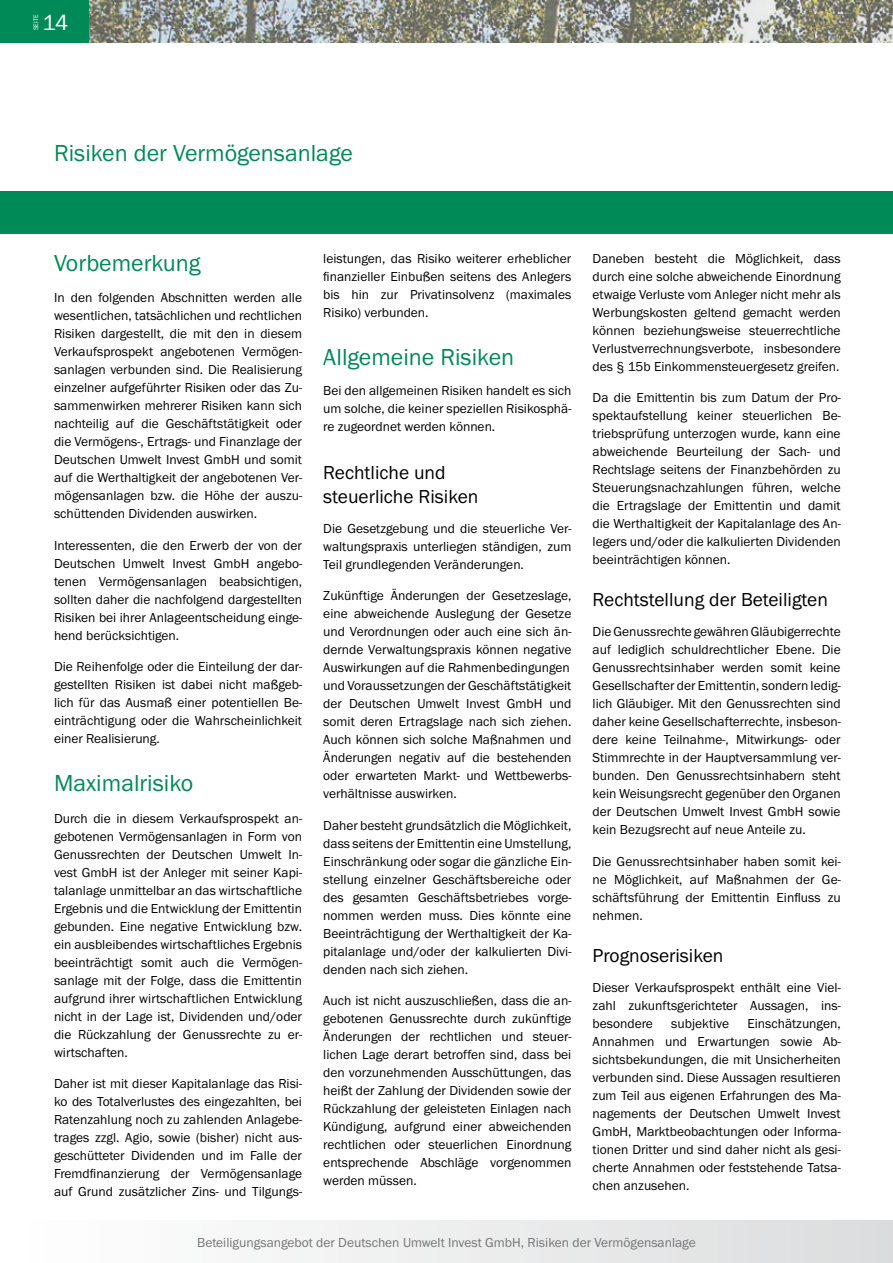
<style>
.page{position:relative;width:893px;height:1263px;background:#fff}
.page>*{position:absolute;margin:0;border:0;box-sizing:border-box;transform-origin:0 0}
.t1{font:24px "Franklin Gothic Itc T";color:#008a57}
.t2{font:22.5px "Franklin Gothic Itc T";color:#fff}
.t3{font:19.5px/24px "Franklin Gothic Itc T";color:#000}
.t4{font:13.5px/18px "Franklin Gothic Itc T";color:#000;text-align:justify}
.t5{font:13.5px "Franklin Gothic Itc T";color:#757477}
.t6{font:6.75px "Franklin Gothic Itc T";color:#fff}
</style>
<div class="page">
<img style="left:89px;top:0;width:804px;height:43px">
<div style="left:0;top:0;width:89px;height:43px;background:#008a57"></div>
<div style="left:0;top:1221px;width:893px;height:42px;background:linear-gradient(to right,#fff,#dbdcdd)"></div>
<div style="left:0;top:191px;width:893px;height:43px;background:#008a57"></div>
<p class="t6" style="left:32px;top:30px;width:18px;rotate:-90deg">SEITE</p>
<h2 class="t2" style="left:43px;top:9px;width:26px">14</h2>
<h1 class="t1" style="left:54px;top:139px;width:300px">Risiken der Vermögensanlage</h1>
<h1 class="t1" style="left:54px;top:249px;width:148px">Vorbemerkung</h1>
<p class="t4" style="left:54px;top:289px;width:250px">In den folgenden Abschnitten werden alle wesentlichen, tatsächlichen und rechtlichen Risiken dargestellt, die mit den in diesem Verkaufsprospekt angebotenen Vermögen&shy;sanlagen verbunden sind. Die Realisierung einzelner aufgeführter Risiken oder das Zu&shy;sammenwirken mehrerer Risiken kann sich nachteilig auf die Geschäftstätigkeit oder die Vermögens-, Ertrags- und Finanzlage der Deutschen Umwelt Invest GmbH und somit auf die Werthaltigkeit der angebotenen Ver&shy;mögensanlagen bzw. die Höhe der auszu&shy;schüttenden Dividenden auswirken.</p>
<p class="t4" style="left:54px;top:536px;width:250px">Interessenten, die den Erwerb der von der Deutschen Umwelt Invest GmbH angebo&shy;tenen Vermögensanlagen beabsichtigen, sollten daher die nachfolgend dargestellten Risiken bei ihrer Anlageentscheidung einge&shy;hend berücksichtigen.</p>
<p class="t4" style="left:54px;top:658px;width:250px">Die Reihenfolge oder die Einteilung der dar&shy;gestellten Risiken ist dabei nicht maßgeb&shy;lich für das Ausmaß einer potentiellen Be&shy;einträchtigung oder die Wahrscheinlichkeit einer Realisierung.</p>
<h1 class="t1" style="left:54px;top:769px;width:141px">Maximalrisiko</h1>
<p class="t4" style="left:54px;top:809px;width:250px">Durch die in diesem Verkaufsprospekt an&shy;gebotenen Vermögensanlagen in Form von Genussrechten der Deutschen Umwelt In&shy;vest GmbH ist der Anleger mit seiner Kapi&shy;talanlage unmittelbar an das wirtschaftliche Ergebnis und die Entwicklung der Emittentin gebunden. Eine negative Entwicklung bzw. ein ausbleibendes wirtschaftliches Ergebnis beeinträchtigt somit auch die Vermögen&shy;sanlage mit der Folge, dass die Emittentin aufgrund ihrer wirtschaftlichen Entwicklung nicht in der Lage ist, Dividenden und/oder die Rückzahlung der Genussrechte zu er&shy;wirtschaften.</p>
<p class="t4" style="left:54px;top:1075px;width:250px">Daher ist mit dieser Kapitalanlage das Risi&shy;ko des Totalverlustes des eingezahlten, bei Ratenzahlung noch zu zahlenden Anlagebe&shy;trages zzgl. Agio, sowie (bisher) nicht aus&shy;geschütteter Dividenden und im Falle der Fremdfinanzierung der Vermögensanlage auf Grund zusätzlicher Zins- und Tilgungs-</p>
<p class="t4" style="left:323px;top:249px;width:250px">leistungen, das Risiko weiterer erheblicher finanzieller Einbußen seitens des Anlegers bis hin zur Privatinsolvenz (maximales Risiko) verbunden.</p>
<h1 class="t1" style="left:323px;top:343px;width:192px">Allgemeine Risiken</h1>
<p class="t4" style="left:323px;top:381px;width:250px">Bei den allgemeinen Risiken handelt es sich um solche, die keiner speziellen Risikosphä&shy;re zugeordnet werden können.</p>
<h3 class="t3" style="left:323px;top:460px;width:157px">Rechtliche und steuerliche Risiken</h3>
<p class="t4" style="left:323px;top:519px;width:250px">Die Gesetzgebung und die steuerliche Ver&shy;waltungspraxis unterliegen ständigen, zum Teil grundlegenden Veränderungen.</p>
<p class="t4" style="left:323px;top:586px;width:250px">Zukünftige Änderungen der Gesetzeslage, eine abweichende Auslegung der Gesetze und Verordnungen oder auch eine sich än&shy;dernde Verwaltungspraxis können negative Auswirkungen auf die Rahmenbedingungen und Voraussetzungen der Geschäftstätigkeit der Deutschen Umwelt Invest GmbH und somit deren Ertragslage nach sich ziehen.<br>Auch können sich solche Maßnahmen und Änderungen negativ auf die bestehenden oder erwarteten Markt- und Wettbewerbs&shy;verhältnisse auswirken.</p>
<p class="t4" style="left:323px;top:816px;width:250px">Daher besteht grundsätzlich die Möglichkeit, dass seitens der Emittentin eine Umstellung, Einschränkung oder sogar die gänzliche Ein&shy;stellung einzelner Geschäftsbereiche oder des gesamten Geschäftsbetriebes vorge&shy;nommen werden muss. Dies könnte eine Beeinträchtigung der Werthaltigkeit der Ka&shy;pitalanlage und/oder der kalkulierten Divi&shy;denden nach sich ziehen.</p>
<p class="t4" style="left:323px;top:991px;width:250px">Auch ist nicht auszuschließen, dass die an&shy;gebotenen Genussrechte durch zukünftige Änderungen der rechtlichen und steuer&shy;lichen Lage derart betroffen sind, dass bei den vorzunehmenden Ausschüttungen, das heißt der Zahlung der Dividenden sowie der Rückzahlung der geleisteten Einlagen nach Kündigung, aufgrund einer abweichenden rechtlichen oder steuerlichen Einordnung entsprechende Abschläge vorgenommen werden müssen.</p>
<p class="t4" style="left:593px;top:249px;width:250px">Daneben besteht die Möglichkeit, dass durch eine solche abweichende Einordnung etwaige Verluste vom Anleger nicht mehr als Werbungskosten geltend gemacht werden können beziehungsweise steuerrechtliche Verlustverrechnungsverbote, insbesondere des § 15b Einkommensteuergesetz greifen.</p>
<p class="t4" style="left:593px;top:388px;width:250px">Da die Emittentin bis zum Datum der Pro&shy;spektaufstellung keiner steuerlichen Be&shy;triebsprüfung unterzogen wurde, kann eine abweichende Beurteilung der Sach- und Rechtslage seitens der Finanzbehörden zu Steuerungsnachzahlungen führen, welche die Ertragslage der Emittentin und damit die Werthaltigkeit der Kapitalanlage des An&shy;legers und/oder die kalkulierten Dividenden beeinträchtigen können.</p>
<h3 class="t3" style="left:593px;top:587px;width:237px">Rechtstellung der Beteiligten</h3>
<p class="t4" style="left:593px;top:622px;width:250px">Die Genussrechte gewähren Gläubigerrechte auf lediglich schuldrechtlicher Ebene. Die Genussrechtsinhaber werden somit keine Gesellschafter der Emittentin, sondern ledig&shy;lich Gläubiger. Mit den Genussrechten sind daher keine Gesellschafterrechte, insbeson&shy;dere keine Teilnahme-, Mitwirkungs- oder Stimmrechte in der Hauptversammlung ver&shy;bunden. Den Genussrechtsinhabern steht kein Weisungsrecht gegenüber den Organen der Deutschen Umwelt Invest GmbH sowie kein Bezugsrecht auf neue Anteile zu.</p>
<p class="t4" style="left:593px;top:852px;width:250px">Die Genussrechtsinhaber haben somit kei&shy;ne Möglichkeit, auf Maßnahmen der Ge&shy;schäftsführung der Emittentin Einfluss zu nehmen.</p>
<h3 class="t3" style="left:593px;top:943px;width:132px">Prognoserisiken</h3>
<p class="t4" style="left:593px;top:978px;width:250px">Dieser Verkaufsprospekt enthält eine Viel&shy;zahl zukunftsgerichteter Aussagen, ins&shy;besondere</p>
<p class="t4" style="left:593px;top:1014px;width:250px;text-indent:155px">Einschätzungen, Annahmen und Erwartungen sowie Ab&shy;sichtsbekundungen, die mit Unsicherheiten verbunden sind. Diese Aussagen resultieren zum Teil aus eigenen Erfahrungen des Ma&shy;nagements der Deutschen Umwelt Invest GmbH, Marktbeobachtungen oder Informa&shy;tionen Dritter und sind daher nicht als gesi&shy;cherte Annahmen oder feststehende Tatsa&shy;chen anzusehen.</p>
<p class="t4" style="left:671px;top:1014px;width:59px">subjektive</p>
<p class="t5" style="left:197px;top:1234px;width:500px">Beteiligungsangebot der Deutschen Umwelt Invest GmbH, Risiken der Vermögensanlage</p>
</div>
